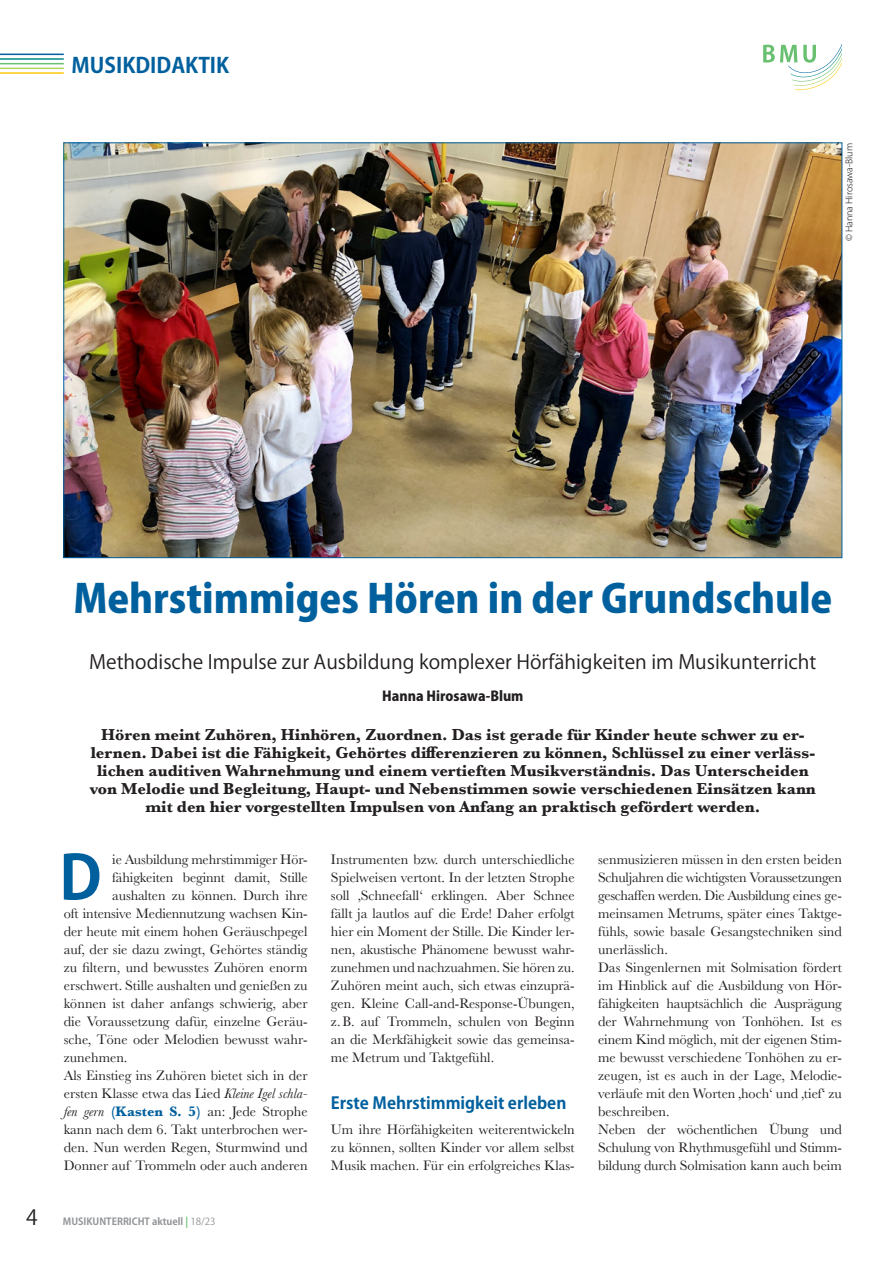
<style>
.page{position:relative;width:893px;height:1263px;background:#fff}
.page>*{position:absolute;margin:0;border:0;box-sizing:border-box;transform-origin:0 0}
.MU_aktuell_Head_1{font:700 60px "Koz Go Pro";color:#00609e}
.t1{font:800 39px "Koz Go Pr 6 N";color:#00609e}
.t2{font:700 21px "Koz Go Pro";color:#00609e}
.MU_aktuell_Fließ_A{font:19.5px "Koz Go Pr 6 N";color:#231f20}
.MU_aktuell_Fließ_A-2{font:700 16.5px/18px "Baskerville";color:#231f20;text-align:center}
.Zwischenüberschrift{font:700 16.5px "Koz Go Pro";color:#00609e}
.MU_aktuell_Fließ_A-3{font:14.25px/18px "Baskerville";color:#231f20;text-align:justify}
.t3{font:800 13.5px "Koz Go Pro";color:#231f20}
.t4{font:700 9.75px "Koz Go Pro";color:#939598}
.t5{font:300 9px "Koz Go Pro";color:#231f20}
.s1{font-style:italic}
.s2{font-weight:700;color:#00609e}
.s3{font-weight:400;font-size:21px;color:#231f20}
.s4{color:#69c071}
.s5{font-weight:400}
</style>
<div class="page">
<hr style="left:0;top:72px;width:64px;height:2px;background:#feca0a">
<hr style="left:0;top:68px;width:64px;height:1px;background:#b0d360">
<hr style="left:0;top:63px;width:64px;height:1px;background:#69c071">
<hr style="left:0;top:58px;width:64px;height:2px;background:#048a89">
<hr style="left:0;top:54px;width:64px;height:1px;background:#00609e">
<svg style="left:763px;top:44px;width:79px;height:46px"></svg>
<img style="left:65px;top:144px;width:775px;height:412px">
<p class="t2" style="left:72px;top:51px;width:159px">MUSIKDIDAKTIK</p>
<p class="t5" style="left:843px;top:241px;width:99px;rotate:-90deg">© Hanna Hirosawa-Blum</p>
<p class="t1" style="left:73px;top:577px;width:761px">Mehrstimmiges Hören in der Grundschule</p>
<p class="MU_aktuell_Fließ_A" style="left:89px;top:651px;width:729px">Methodische Impulse zur Ausbildung komplexer Hörfähigkeiten im Musikunterricht</p>
<p class="t3" style="left:382px;top:687px;width:143px">Hanna Hirosawa-Blum</p>
<p class="MU_aktuell_Fließ_A-2" style="left:90px;top:726px;width:728px">Hören meint Zuhören, Hinhören, Zuordnen. Das ist gerade für Kinder heute schwer zu er&shy;lernen. Dabei ist die Fähigkeit, Gehörtes differenzieren zu können, Schlüssel zu einer verläss&shy;lichen auditiven Wahrnehmung und einem vertieften Musikverständnis. Das Unterscheiden von Melodie und Begleitung, Haupt- und Nebenstimmen sowie verschiedenen Einsätzen kann mit den hier vorgestellten Impulsen von Anfang an praktisch gefördert werden.</p>
<p class="MU_aktuell_Fließ_A-3" style="left:112px;top:851px;width:197px">ie Ausbildung mehrstimmiger Hör-</p>
<p class="MU_aktuell_Fließ_A-3" style="left:112px;top:869px;width:197px">fähigkeiten beginnt damit, Stille</p>
<p class="MU_aktuell_Fließ_A-3" style="left:112px;top:887px;width:197px">aushalten zu können. Durch ihre</p>
<p class="MU_aktuell_Fließ_A-3" style="left:64px;top:905px;width:245px">oft intensive Mediennutzung wachsen Kin-</p>
<p class="MU_aktuell_Fließ_A-3" style="left:64px;top:923px;width:245px">der heute mit einem hohen Geräuschpegel</p>
<p class="MU_aktuell_Fließ_A-3" style="left:64px;top:941px;width:245px">auf, der sie dazu zwingt, Gehörtes ständig</p>
<p class="MU_aktuell_Fließ_A-3" style="left:64px;top:959px;width:245px">zu filtern, und bewusstes Zuhören enorm</p>
<p class="MU_aktuell_Fließ_A-3" style="left:64px;top:977px;width:245px">erschwert. Stille aushalten und genießen zu</p>
<p class="MU_aktuell_Fließ_A-3" style="left:64px;top:995px;width:245px">können ist daher anfangs schwierig, aber</p>
<p class="MU_aktuell_Fließ_A-3" style="left:64px;top:1013px;width:245px">die Voraussetzung dafür, einzelne Geräu-</p>
<p class="MU_aktuell_Fließ_A-3" style="left:64px;top:1031px;width:245px">sche, Töne oder Melodien bewusst wahr-</p>
<p class="MU_aktuell_Fließ_A-3" style="left:64px;top:1049px;width:65px">zunehmen.</p>
<p class="MU_aktuell_Fließ_A-3" style="left:64px;top:1067px;width:245px">Als Einstieg ins Zuhören bietet sich in der ersten Klasse etwa das Lied <span class="s1">Kleine Igel schla&shy;fen gern</span> <span class="s2">(Kasten S. 5)</span> an: Jede Strophe kann nach dem 6. Takt unterbrochen wer&shy;den. Nun werden Regen, Sturmwind und Donner auf Trommeln oder auch anderen</p>
<p class="MU_aktuell_Head_1" style="left:59px;top:839px;width:44px">D</p>
<p class="MU_aktuell_Fließ_A-3" style="left:331px;top:851px;width:245px">Instrumenten bzw. durch unterschiedliche Spielweisen vertont. In der letzten Strophe soll ‚Schneefall‘ erklingen. Aber Schnee fällt ja lautlos auf die Erde! Daher erfolgt hier ein Moment der Stille. Die Kinder ler&shy;nen, akustische Phänomene bewusst wahr&shy;zunehmen und nachzuahmen. Sie hören zu.</p>
<p class="MU_aktuell_Fließ_A-3" style="left:331px;top:977px;width:245px">Zuhören meint auch, sich etwas einzuprä&shy;gen. Kleine Call-and-Response-Übungen, z.B. auf Trommeln, schulen von Beginn an die Merkfähigkeit sowie das gemeinsa&shy;me Metrum und Taktgefühl.</p>
<p class="Zwischenüberschrift" style="left:331px;top:1092px;width:237px">Erste Mehrstimmigkeit erleben</p>
<p class="MU_aktuell_Fließ_A-3" style="left:331px;top:1121px;width:245px">Um ihre Hörfähigkeiten weiterentwickeln zu können, sollten Kinder vor allem selbst Musik machen. Für ein erfolgreiches Klas-</p>
<p class="MU_aktuell_Fließ_A-3" style="left:598px;top:851px;width:245px">senmusizieren müssen in den ersten beiden Schuljahren die wichtigsten Voraussetzungen geschaffen werden. Die Ausbildung eines ge&shy;meinsamen Metrums, später eines Taktge&shy;fühls, sowie basale Gesangstechniken sind unerlässlich.</p>
<p class="MU_aktuell_Fließ_A-3" style="left:598px;top:959px;width:245px">Das Singenlernen mit Solmisation fördert im Hinblick auf die Ausbildung von Hör&shy;fähigkeiten hauptsächlich die Ausprägung der Wahrnehmung von Tonhöhen. Ist es einem Kind möglich, mit der eigenen Stim&shy;me bewusst verschiedene Tonhöhen zu er&shy;zeugen, ist es auch in der Lage, Melodie&shy;verläufe mit den Worten ‚hoch‘ und ‚tief‘ zu beschreiben.</p>
<p class="MU_aktuell_Fließ_A-3" style="left:598px;top:1121px;width:245px">Neben der wöchentlichen Übung und Schulung von Rhythmusgefühl und Stimm&shy;bildung durch Solmisation kann auch beim</p>
<p class="t4" style="left:26px;top:1215px;width:191px"><span class="s3">4</span> MUSIKUNTERRICHT aktuell <span class="s4">|</span> <span class="s5">18/23</span></p>
</div>
